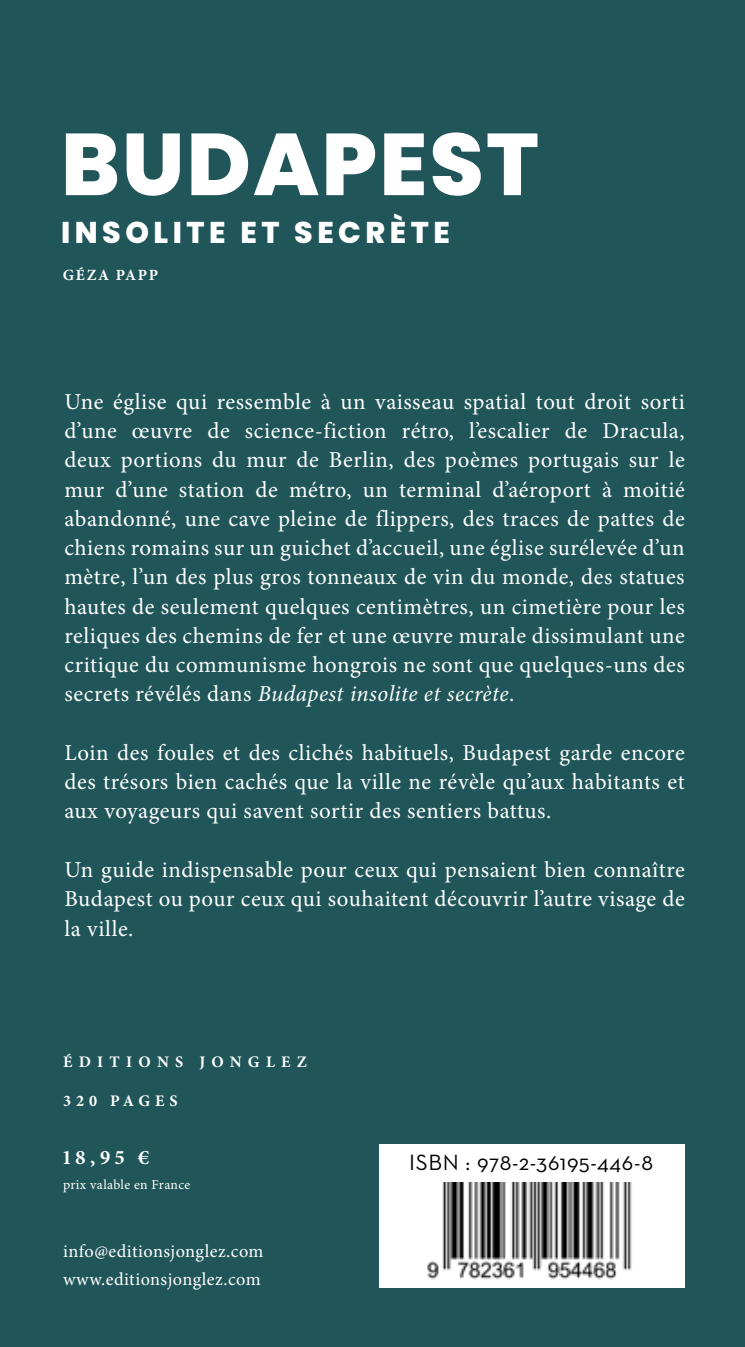
<style>
.page{position:relative;width:745px;height:1347px;background:#fff}
.page>*{position:absolute;margin:0;border:0;box-sizing:border-box;transform-origin:0 0}
.t1{font:800 87.5px "Poppins";letter-spacing:.025em;color:#fff}
.t2{font:800 30px "Poppins";letter-spacing:.15em;color:#fff}
.t3{font:22.75px/29.2px "Minion Pro";letter-spacing:.025em;color:#fff;text-align:justify}
.t4{font:22.5px "Neutra Text";letter-spacing:.03em;color:#000}
.t5{font:700 20.5px "Minion Pro";color:#fff}
.t6{font:18.25px/27.2px "Minion Pro";letter-spacing:.025em;color:#fff}
.t7{font:700 16.25px "Minion Pro";letter-spacing:.38em;color:#fff}
.t8{font:700 16.25px "Minion Pro";letter-spacing:.3em;color:#fff}
.t9{font:700 15.5px "Minion Pro";letter-spacing:.11em;color:#fff}
.t10{font:13.75px "Minion Pro";letter-spacing:.025em;color:#fff}
.s1{font-style:italic}
</style>
<div class="page">
<div style="left:0;top:0;width:744px;height:1346px;background:#205659"></div>
<div style="left:379px;top:1144px;width:305px;height:144px;background:#fff"></div>
<img style="left:427px;top:1182px;width:205px;height:98px">
<h1 class="t1" style="left:61px;top:114px;width:479px">BUDAPEST</h1>
<h2 class="t2" style="left:61px;top:215px;width:390px">INSOLITE ET SECRÈTE</h2>
<p class="t9" style="left:63px;top:264px;width:97px">GÉZA PAPP</p>
<p class="t3" style="left:64px;top:387px;width:621px">Une église qui ressemble à un vaisseau spatial tout droit sorti d’une œuvre de science-fiction rétro, l’escalier de Dracula, deux portions du mur de Berlin, des poèmes portugais sur le mur d’une station de métro, un terminal d’aéroport à moitié abandonné, une cave pleine de flippers, des traces de pattes de chiens romains sur un guichet d’accueil, une église surélevée d’un mètre, l’un des plus gros tonneaux de vin du monde, des statues hautes de seulement quelques centimètres, un cimetière pour les reliques des chemins de fer et une œuvre murale dissimulant une critique du communisme hongrois ne sont que quelques-uns des secrets révélés dans <span class="s1">Budapest insolite et secrète</span>.</p>
<p class="t3" style="left:64px;top:738px;width:621px">Loin des foules et des clichés habituels, Budapest garde encore des trésors bien cachés que la ville ne révèle qu’aux habitants et aux voyageurs qui savent sortir des sentiers battus.</p>
<p class="t3" style="left:64px;top:855px;width:621px">Un guide indispensable pour ceux qui pensaient bien connaître Budapest ou pour ceux qui souhaitent découvrir l’autre visage de la ville.</p>
<p class="t7" style="left:63px;top:1050px;width:245px">ÉDITIONS JONGLEZ</p>
<p class="t8" style="left:63px;top:1089px;width:116px">320 PAGES</p>
<p class="t5" style="left:63px;top:1143px;width:88px">18,95 €</p>
<p class="t10" style="left:63px;top:1175px;width:129px">prix valable en France</p>
<p class="t6" style="left:63px;top:1237px;width:202px">info@editionsjonglez.com www.editionsjonglez.com</p>
<p class="t4" style="left:409px;top:1148px;width:245px">ISBN : 978-2-36195-446-8</p>
</div>
